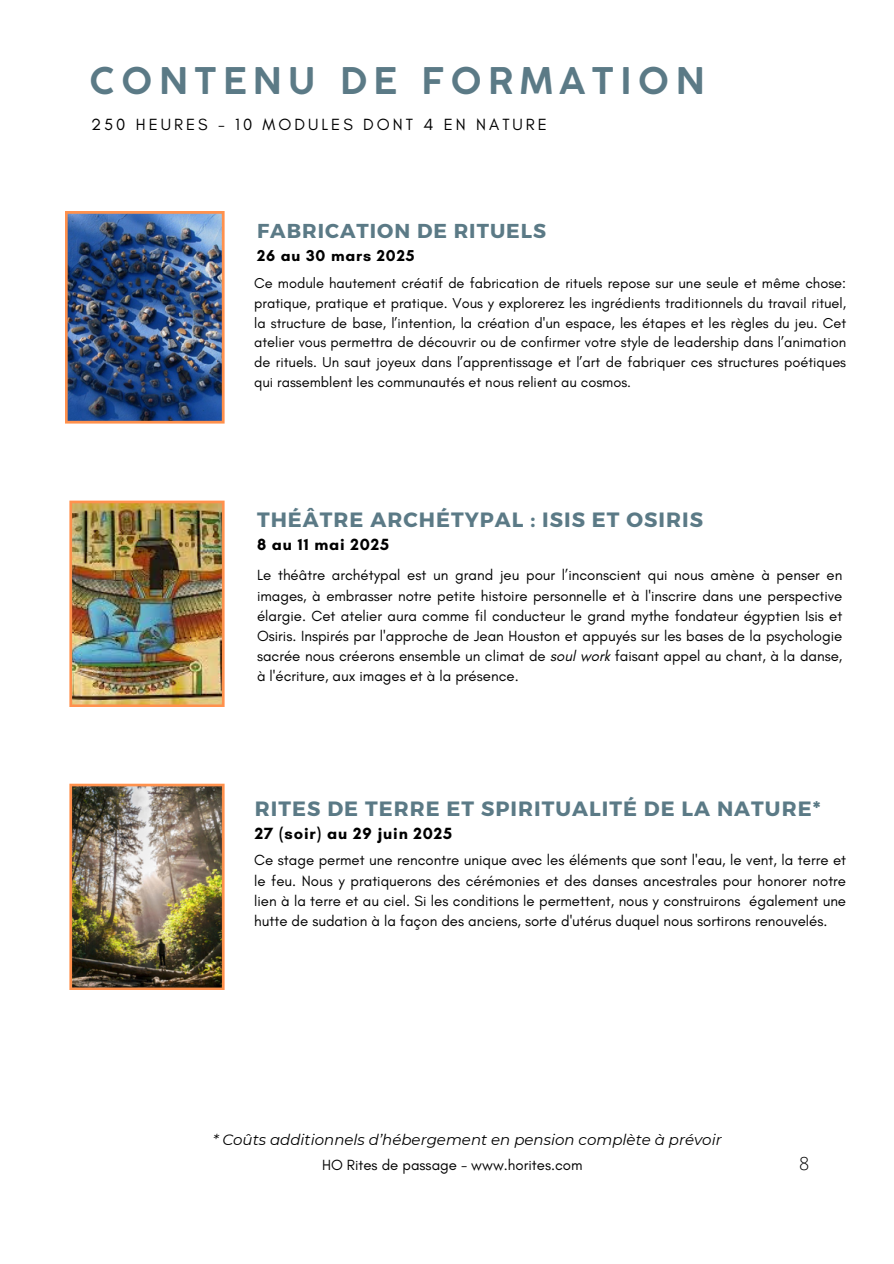
<style>
.page{position:relative;width:894px;height:1264px;background:#fff}
.page>*{position:absolute;margin:0;border:0;box-sizing:border-box;transform-origin:0 0}
.t1{font:700 36.3px "Coco Gothic";letter-spacing:.18em;color:#5b7a86}
.t2{font:700 20.7px "Montserrat";letter-spacing:.05em;color:#5b7a86}
.t3{font:700 20.1px "Montserrat";letter-spacing:.05em;color:#5b7a86}
.t4{font:300 18px "Open Sans";color:#000}
.t5{font:16.5px "Glacial Indifference";letter-spacing:.18em;color:#000}
.t6{font:700 16.5px "Glacial Indifference";letter-spacing:.05em;color:#000}
.t7{font:700 16.05px "Glacial Indifference";letter-spacing:.05em;color:#000}
.t8{font:15px/20.2px "Glacial Indifference";color:#000;text-align:justify}
.t9{font:italic 15px "Montserrat";color:#000}
.t10{font:14.55px/19.6px "Glacial Indifference";color:#000;text-align:justify}
.s1{font-style:italic}
</style>
<div class="page">
<img style="left:69px;top:500px;width:155px;height:207px">
<img style="left:65px;top:211px;width:159px;height:212px">
<img style="left:69px;top:783px;width:155px;height:207px">
<h1 class="t1" style="left:89px;top:67px;width:616px">CONTENU DE FORMATION</h1>
<h3 class="t5" style="left:91px;top:114px;width:457px">250 HEURES - 10 MODULES DONT 4 EN NATURE</h3>
<p class="t3" style="left:257px;top:218px;width:290px">FABRICATION DE RITUELS</p>
<h2 class="t7" style="left:257px;top:245px;width:159px">26 au 30 mars 2025</h2>
<h5 class="t10" style="left:254px;top:273px;width:593px">Ce module hautement créatif de fabrication de rituels repose sur une seule et même chose: pratique, pratique et pratique. Vous y explorerez les ingrédients traditionnels du travail rituel, la structure de base, l’intention, la création d'un espace, les étapes et les règles du jeu. Cet atelier vous permettra de découvrir ou de confirmer votre style de leadership dans l’animation de rituels. Un saut joyeux dans l’apprentissage et l’art de fabriquer ces structures poétiques qui rassemblent les communautés et nous relient au cosmos.</h5>
<p class="t2" style="left:257px;top:506px;width:447px">THÉÂTRE ARCHÉTYPAL : ISIS ET OSIRIS</p>
<h2 class="t6" style="left:257px;top:534px;width:134px">8 au 11 mai 2025</h2>
<p class="t8" style="left:257px;top:565px;width:586px">Le théâtre archétypal est un grand jeu pour l’inconscient qui nous amène à penser en images, à embrasser notre petite histoire personnelle et à l'inscrire dans une perspective élargie. Cet atelier aura comme fil conducteur le grand mythe fondateur égyptien Isis et Osiris. Inspirés par l'approche de Jean Houston et appuyés sur les bases de la psychologie sacrée nous créerons ensemble un climat de <span class="s1">soul work</span> faisant appel au chant, à la danse, à l'écriture, aux images et à la présence.</p>
<h5 class="t2" style="left:255px;top:795px;width:567px">RITES DE TERRE ET SPIRITUALITÉ DE LA NATURE*</h5>
<h5 class="t6" style="left:255px;top:823px;width:199px">27 (soir) au 29 juin 2025</h5>
<h4 class="t8" style="left:254px;top:850px;width:593px">Ce stage permet une rencontre unique avec les éléments que sont l'eau, le vent, la terre et le feu. Nous y pratiquerons des cérémonies et des danses ancestrales pour honorer notre lien à la terre et au ciel. Si les conditions le permettent, nous y construirons également une hutte de sudation à la façon des anciens, sorte d'utérus duquel nous sortirons renouvelés.</h4>
<p class="t9" style="left:213px;top:1130px;width:510px">* Coûts additionnels d’hébergement en pension complète à prévoir</p>
<p class="t8" style="left:322px;top:1154px;width:262px">HO Rites de passage - www.horites.com</p>
<h2 class="t4" style="left:798px;top:1150px;width:12px">8</h2>
</div>
